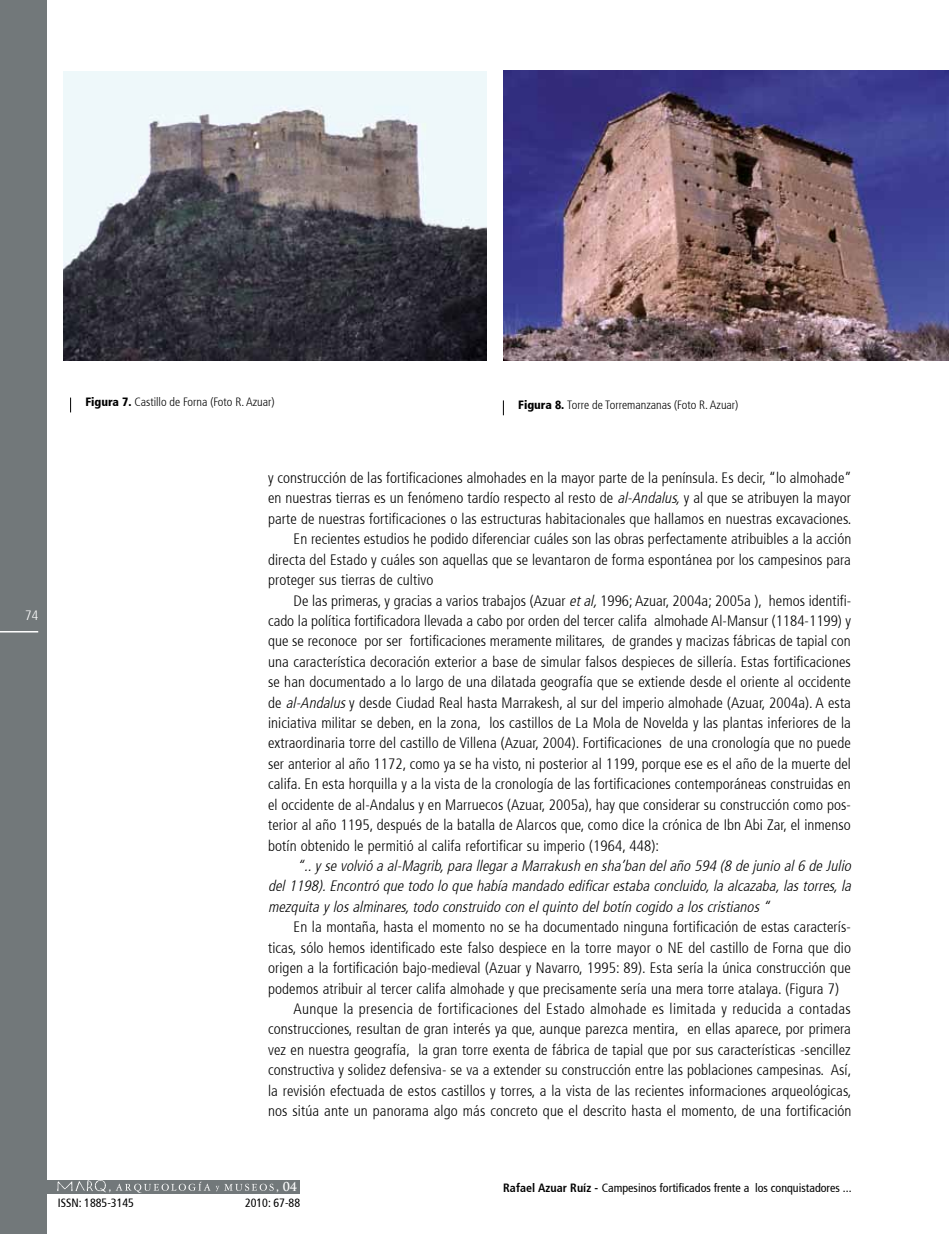
<style>
.page{position:relative;width:949px;height:1234px;background:#fff}
.page>*{position:absolute;margin:0;border:0;box-sizing:border-box;transform-origin:0 0}
.t1{font:300 condensed 15px "Frutiger 47";letter-spacing:.005em;color:#000}
.t2{font:italic 300 condensed 15px/20.4px "Frutiger 47";color:#000;text-align:justify}
.t3{font:300 condensed 15px "Frutiger 47";letter-spacing:.025em;color:#000}
.t4{font:300 condensed 13.5px "Frutiger 47";color:#fff}
.t5{font:condensed 12px "Frutiger 57";color:#000}
.t6{font:300 condensed 12px "Frutiger 47";color:#000}
.t7{font:700 12px "Trajan Pro";color:#fff}
.s1{font-family:"Frutiger 77";font-weight:900}
.s2{font-style:italic}
.s3{font-family:"Frutiger 67";font-weight:700}
</style>
<div class="page">
<div style="left:0;top:0;width:47px;height:1233px;background:#72787a"></div>
<hr style="left:0;top:631px;width:38px;height:1px;background:#fff">
<div style="left:47px;top:1179px;width:252px;height:14px;background:#72787a"></div>
<img style="left:56px;top:1179px;width:55px;height:13px">
<svg style="left:115px;top:1181px;width:95px;height:11px"></svg>
<svg style="left:216px;top:1183px;width:57px;height:7px"></svg>
<img style="left:64px;top:71px;width:422px;height:290px">
<img style="left:503px;top:71px;width:445px;height:290px">
<svg style="left:70px;top:397px;width:1px;height:15px"></svg>
<svg style="left:503px;top:400px;width:1px;height:15px"></svg>
<p class="t4" style="left:25px;top:607px;width:15px">74</p>
<p class="t6" style="left:85px;top:395px;width:190px"><span class="s1">Figura 7.</span> Castillo de Forna (Foto R. Azuar)</p>
<p class="t6" style="left:518px;top:397px;width:221px"><span class="s1">Figura 8.</span> Torre de Torremanzanas (Foto R. Azuar)</p>
<p class="t1" style="left:268px;top:469px;width:585px">y construcción de las fortificaciones almohades en la mayor parte de la península. Es decir, “lo almohade”</p>
<p class="t1" style="left:268px;top:489px;width:584px">en nuestras tierras es un fenómeno tardío respecto al resto de <span class="s2">al-Andalus,</span>y al que se atribuyen la mayor</p>
<p class="t1" style="left:268px;top:510px;width:584px">parte de nuestras fortificaciones o las estructuras habitacionales que hallamos en nuestras excavaciones.</p>
<p class="t1" style="left:293px;top:530px;width:559px">En recientes estudios he podido diferenciar cuáles son las obras perfectamente atribuibles a la acción</p>
<p class="t1" style="left:268px;top:551px;width:584px">directa del Estado y cuáles son aquellas que se levantaron de forma espontánea por los campesinos para</p>
<p class="t1" style="left:268px;top:571px;width:167px">proteger sus tierras de cultivo</p>
<p class="t1" style="left:293px;top:591px;width:559px">De las primeras, y gracias a varios trabajos (Azuar <span class="s2">etal,</span>1996; Azuar, 2004a; 2005a ), hemos identifi-</p>
<p class="t1" style="left:268px;top:612px;width:584px">cado la política fortificadora llevada a cabo por orden del tercer califa almohade Al-Mansur (1184-1199) y</p>
<p class="t1" style="left:268px;top:632px;width:584px">que se reconoce por ser fortificaciones meramente militares, de grandes y macizas fábricas de tapial con</p>
<p class="t1" style="left:268px;top:653px;width:584px">una característica decoración exterior a base de simular falsos despieces de sillería. Estas fortificaciones</p>
<p class="t1" style="left:268px;top:673px;width:584px">se han documentado a lo largo de una dilatada geografía que se extiende desde el oriente al occidente</p>
<p class="t1" style="left:268px;top:693px;width:584px">de <span class="s2">al-Andalus</span>y desde Ciudad Real hasta Marrakesh, al sur del imperio almohade (Azuar, 2004a). A esta</p>
<p class="t1" style="left:268px;top:714px;width:584px">iniciativa militar se deben, en la zona, los castillos de La Mola de Novelda y las plantas inferiores de la</p>
<p class="t1" style="left:268px;top:734px;width:584px">extraordinaria torre del castillo de Villena (Azuar, 2004). Fortificaciones de una cronología que no puede</p>
<p class="t1" style="left:268px;top:755px;width:584px">ser anterior al año 1172, como ya se ha visto, ni posterior al 1199, porque ese es el año de la muerte del</p>
<p class="t1" style="left:268px;top:775px;width:584px">califa. En esta horquilla y a la vista de la cronología de las fortificaciones contemporáneas construidas en</p>
<p class="t1" style="left:268px;top:795px;width:584px">el occidente de al-Andalus y en Marruecos (Azuar, 2005a), hay que considerar su construcción como pos-</p>
<p class="t1" style="left:268px;top:816px;width:584px">terior al año 1195, después de la batalla de Alarcos que, como dice la crónica de Ibn Abi Zar, el inmenso</p>
<p class="t1" style="left:268px;top:836px;width:392px">botín obtenido le permitió al califa refortificar su imperio (1964, 448):</p>
<p class="t2" style="left:268px;top:855px;width:588px;text-indent:29px">“..ysevolvió a al-Magrib,para llegara Marrakush en sha’ban delaño 594 (8 dejunio al6 deJulio del1198).Encontró quetodo lo quehabía mandado edificarestaba concluido,la alcazaba,lastorres,la mezquita ylosalminares,todo construido con elquinto delbotín cogido a loscristianos“</p>
<p class="t1" style="left:293px;top:918px;width:558px">En la montaña, hasta el momento no se ha documentado ninguna fortificación de estas caracterís-</p>
<p class="t1" style="left:268px;top:938px;width:584px">ticas, sólo hemos identificado este falso despiece en la torre mayor o NE del castillo de Forna que dio</p>
<p class="t1" style="left:268px;top:959px;width:584px">origen a la fortificación bajo-medieval (Azuar y Navarro, 1995: 89). Esta sería la única construcción que</p>
<p class="t1" style="left:268px;top:979px;width:572px">podemos atribuir al tercer califa almohade y que precisamente sería una mera torre atalaya. (Figura 7)</p>
<p class="t3" style="left:293px;top:1000px;width:558px">Aunque la presencia de fortificaciones del Estado almohade es limitada y reducida a contadas</p>
<p class="t1" style="left:268px;top:1020px;width:584px">construcciones, resultan de gran interés ya que, aunque parezca mentira, en ellas aparece, por primera</p>
<p class="t1" style="left:268px;top:1040px;width:584px">vez en nuestra geografía, la gran torre exenta de fábrica de tapial que por sus características -sencillez</p>
<p class="t1" style="left:268px;top:1061px;width:584px">constructiva y solidez defensiva- se va a extender su construcción entre las poblaciones campesinas. Así,</p>
<p class="t1" style="left:268px;top:1081px;width:584px">la revisión efectuada de estos castillos y torres, a la vista de las recientes informaciones arqueológicas,</p>
<p class="t1" style="left:268px;top:1102px;width:584px">nos sitúa ante un panorama algo más concreto que el descrito hasta el momento, de una fortificación</p>
<p class="t7" style="left:108px;top:1178px;width:4px">,</p>
<p class="t7" style="left:276px;top:1178px;width:23px">, 04</p>
<p class="t5" style="left:503px;top:1180px;width:350px"><span class="s3">Rafael Azuar Ruíz -</span> Campesinos fortificados frente a los conquistadores ...</p>
<p class="t5" style="left:58px;top:1195px;width:78px">ISSN: 1885-3145</p>
<p class="t5" style="left:245px;top:1195px;width:57px">2010: 67-88</p>
</div>
